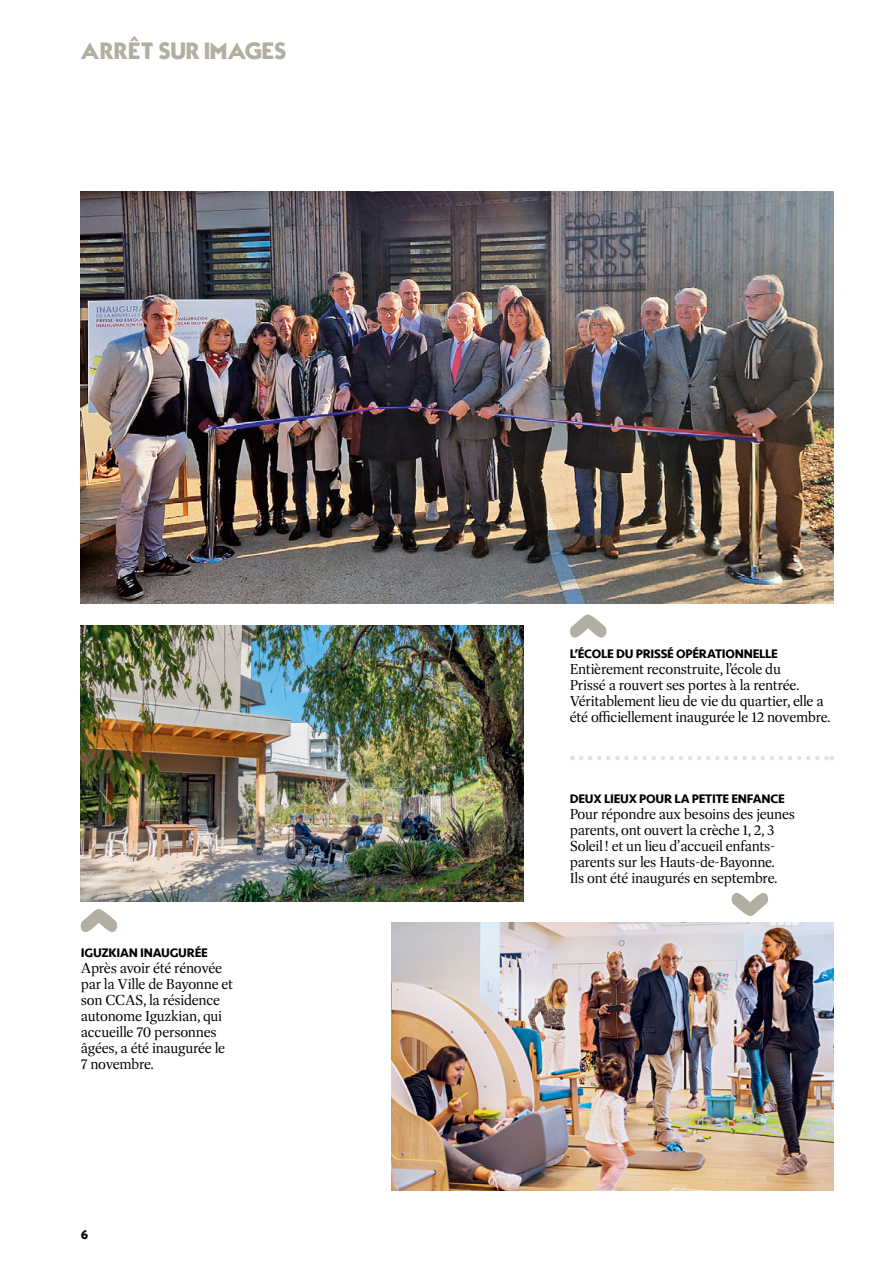
<style>
.page{position:relative;width:893px;height:1263px;background:#fff}
.page>*{position:absolute;margin:0;border:0;box-sizing:border-box;transform-origin:0 0}
.t1{font:24px "Typo Graphica";letter-spacing:.04em;color:#b3aea2}
.t2{font:14.7px/16px "Dashiell Bright";letter-spacing:-.02em;color:#000}
.t3{font:700 13.5px "Seravek";color:#000}
.t4{font:700 12.75px "Seravek";letter-spacing:-.02em;color:#000}
</style>
<div class="page">
<img style="left:81px;top:191px;width:752px;height:413px">
<img style="left:81px;top:625px;width:442px;height:276px">
<img style="left:391px;top:923px;width:442px;height:268px">
<svg style="left:570px;top:614px;width:36px;height:24px"></svg>
<svg style="left:732px;top:893px;width:36px;height:23px"></svg>
<svg style="left:81px;top:909px;width:36px;height:23px"></svg>
<svg style="left:581px;top:756px;width:251px;height:4px"></svg>
<p class="t1" style="left:81px;top:35px;width:207px">ARRÊT SUR IMAGES</p>
<p class="t4" style="left:81px;top:942px;width:129px">IGUZKIAN INAUGURÉE</p>
<p class="t2" style="left:81px;top:960px;width:154px">Après avoir été rénovée par la Ville de Bayonne et son CCAS, la résidence autonome Iguzkian, qui accueille 70 personnes âgées, a été inaugurée le<br>7 novembre.</p>
<p class="t3" style="left:81px;top:1224px;width:9px">6</p>
<p class="t4" style="left:570px;top:644px;width:210px">L’ÉCOLE DU PRISSÉ OPÉRATIONNELLE</p>
<p class="t2" style="left:570px;top:661px;width:262px">Entièrement reconstruite, l’école du<br>Prissé a rouvert ses portes à la rentrée.<br>Véritablement lieu de vie du quartier, elle a été officiellement inaugurée le 12 novembre.</p>
<p class="t4" style="left:570px;top:788px;width:217px">DEUX LIEUX POUR LA PETITE ENFANCE</p>
<p class="t2" style="left:570px;top:806px;width:227px">Pour répondre aux besoins des jeunes parents, ont ouvert la crèche 1, 2, 3<br>Soleil! et un lieu d’accueil enfants&shy;parents sur les Hauts-de-Bayonne.<br>Ils ont été inaugurés en septembre.</p>
</div>
